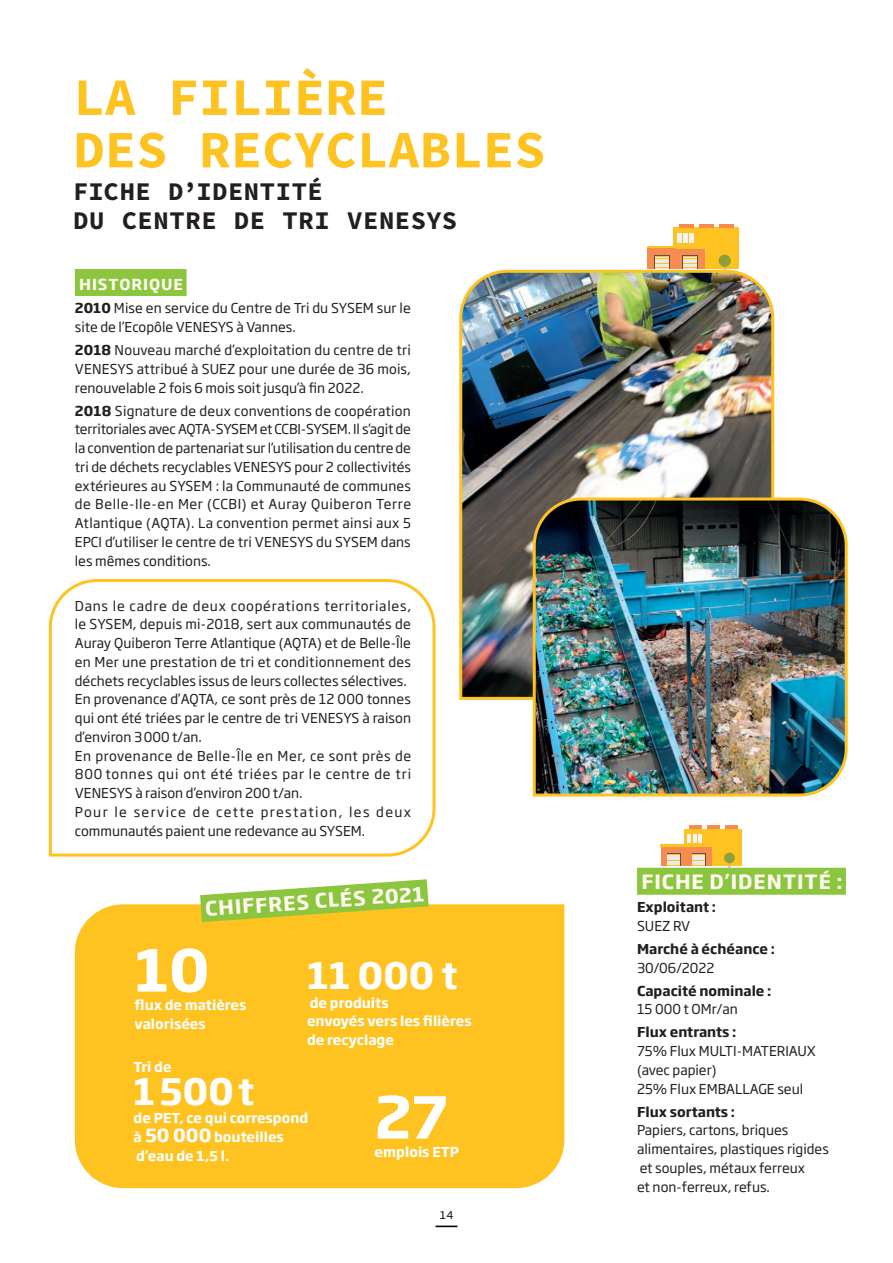
<style>
.page{position:relative;width:893px;height:1263px;background:#fff}
.page>*{position:absolute;margin:0;border:0;box-sizing:border-box;transform-origin:0 0}
.t1{font:700 57px "Soho Gothic Std";color:#fff}
.t2{font:700 52.5px/52.5px "Source Code Pro";color:#fec221}
.t3{font:700 36px "Soho Gothic Std";color:#fff}
.t4{font:700 25.5px/28.5px "Source Code Pro";letter-spacing:.025em;color:#231f20}
.t5{font:700 19.5px "Soho Gothic Std";letter-spacing:.055em;color:#fef9f0}
.t6{font:700 15px "Soho Gothic Std";letter-spacing:.06em;color:#fef9f0}
.t7{font:13.5px/18.8px "Soho Gothic Std";color:#231f20}
.t8{font:700 13.5px/18.8px "Soho Gothic Std";color:#fff}
.t9{font:700 13.5px "Soho Gothic Std";color:#231f20}
.s1{font-weight:700}
.s2{font-size:18px}
</style>
<div class="page">
<hr style="left:435px;top:1225px;width:22px;height:2px;background:#040503">
<div style="left:673px;top:228px;width:66px;height:41px;background:#fec221"></div>
<div style="left:676px;top:248px;width:28px;height:21px;background:#f68c50"></div>
<hr style="left:647px;top:246px;width:59px;height:2px;background:#fec221">
<svg style="left:677px;top:234px;width:16px;height:9px"></svg>
<svg style="left:682px;top:256px;width:16px;height:12px"></svg>
<div style="left:683px;top:257px;width:14px;height:12px;background:#e9eaeb"></div>
<svg style="left:683px;top:258px;width:14px;height:10px"></svg>
<div style="left:648px;top:248px;width:28px;height:21px;background:#f68c50"></div>
<hr style="left:679px;top:224px;width:14px;height:4px;background:#f68c50">
<hr style="left:699px;top:224px;width:15px;height:4px;background:#f68c50">
<hr style="left:720px;top:224px;width:14px;height:4px;background:#f68c50">
<svg style="left:654px;top:256px;width:16px;height:12px"></svg>
<div style="left:655px;top:257px;width:14px;height:12px;background:#e9eaeb"></div>
<svg style="left:655px;top:258px;width:14px;height:10px"></svg>
<div style="left:719px;top:255px;width:12px;height:12px;background:#909f37;border-radius:50%"></div>
<div style="left:684px;top:829px;width:58px;height:36px;background:#fec221"></div>
<div style="left:686px;top:847px;width:25px;height:18px;background:#f68c50"></div>
<hr style="left:661px;top:845px;width:52px;height:2px;background:#fec221">
<svg style="left:687px;top:834px;width:15px;height:8px"></svg>
<svg style="left:692px;top:853px;width:14px;height:12px"></svg>
<div style="left:693px;top:854px;width:12px;height:11px;background:#fec221"></div>
<svg style="left:693px;top:855px;width:12px;height:10px"></svg>
<div style="left:661px;top:847px;width:25px;height:18px;background:#f68c50"></div>
<hr style="left:689px;top:825px;width:13px;height:4px;background:#f68c50">
<hr style="left:707px;top:825px;width:13px;height:4px;background:#f68c50">
<hr style="left:725px;top:825px;width:12px;height:4px;background:#f68c50">
<svg style="left:667px;top:853px;width:14px;height:12px"></svg>
<div style="left:668px;top:854px;width:12px;height:11px;background:#fec221"></div>
<svg style="left:668px;top:855px;width:12px;height:10px"></svg>
<svg style="left:728px;top:863px;width:3px;height:5px"></svg>
<div style="left:724px;top:852px;width:11px;height:11px;background:#909f37;border-radius:50%"></div>
<img style="left:459px;top:268px;width:316px;height:432px">
<img style="left:531px;top:496px;width:317px;height:301px">
<div style="left:74px;top:904px;width:491px;height:285px;background:#fec221"></div>
<svg style="left:48px;top:579px;width:388px;height:278px"></svg>
<div style="left:75px;top:269px;width:112px;height:27px;background:#8bc63e"></div>
<svg style="left:172px;top:879px;width:285px;height:58px"></svg>
<div style="left:637px;top:868px;width:209px;height:27px;background:#8bc63e"></div>
<h2 class="t2" style="left:73px;top:70px;width:474px">LA FILIÈRE<br>DES RECYCLABLES</h2>
<h3 class="t4" style="left:73px;top:177px;width:386px">FICHE D’IDENTITÉ<br>DU CENTRE DE TRI VENESYS</h3>
<p class="t6" style="left:79px;top:278px;width:105px">HISTORIQUE</p>
<p class="t7" style="left:75px;top:301px;width:338px"><span class="s1">2010</span> Mise en service du Centre de Tri du SYSEM sur le site de l’Ecopôle VENESYS à Vannes.</p>
<p class="t7" style="left:75px;top:342px;width:338px;text-align:justify"><span class="s1">2018</span> Nouveau marché d’exploitation du centre de tri VENESYS attribué à SUEZ pour une durée de 36 mois, renouvelable 2 fois 6 mois soit jusqu’à fin 2022.</p>
<p class="t7" style="left:75px;top:403px;width:338px;text-align:justify"><span class="s1">2018</span> Signature de deux conventions de coopération territoriales avec AQTA-SYSEM et CCBI-SYSEM. Il s’agit de la convention de partenariat sur l’utilisation du centre de tri de déchets recyclables VENESYS pour 2 collectivités extérieures au SYSEM : la Communauté de communes de Belle-Ile-en Mer (CCBI) et Auray Quiberon Terre Atlantique (AQTA). La convention permet ainsi aux 5<br>EPCI d’utiliser le centre de tri VENESYS du SYSEM dans les mêmes conditions.</p>
<p class="t7" style="left:75px;top:598px;width:338px">Dans le cadre de deux coopérations territoriales, le SYSEM, depuis mi-2018, sert aux communautés de Auray Quiberon Terre Atlantique (AQTA) et de Belle-Île en Mer une prestation de tri et conditionnement des déchets recyclables issus de leurs collectes sélectives.<br>En provenance d’AQTA, ce sont près de 12 000 tonnes qui ont été triées par le centre de tri VENESYS à raison d’environ 3 000 t/an.<br>En provenance de Belle-Île en Mer, ce sont près de 800 tonnes qui ont été triées par le centre de tri VENESYS à raison d’environ 200 t/an.<br>Pour le service de cette prestation, les deux communautés paient une redevance au SYSEM.</p>
<h3 class="t5" style="left:205px;top:900px;width:221px;rotate:-4deg">CHIFFRES CLÉS 2021</h3>
<h1 class="t1" style="left:135px;top:944px;width:76px">10</h1>
<p class="t8" style="left:135px;top:997px;width:113px">flux de matières valorisées</p>
<h3 class="t3" style="left:307px;top:959px;width:152px">11 000 t</h3>
<p class="t8" style="left:307px;top:994px;width:166px">de produits<br>envoyés vers les filières de recyclage</p>
<p class="t8" style="left:134px;top:1058px;width:40px">Tri de</p>
<h3 class="t3" style="left:134px;top:1074px;width:122px">1500t</h3>
<p class="t8" style="left:134px;top:1110px;width:176px">de PET, ce qui correspond à <span class="s2">50 000</span> bouteilles d’eau de 1,5 l.</p>
<h1 class="t1" style="left:375px;top:1091px;width:75px">27</h1>
<p class="t8" style="left:375px;top:1144px;width:86px">emplois ETP</p>
<h3 class="t5" style="left:641px;top:873px;width:203px">FICHE D’IDENTITÉ :</h3>
<p class="t9" style="left:637px;top:901px;width:81px">Exploitant :</p>
<p class="t7" style="left:637px;top:918px;width:55px">SUEZ RV</p>
<p class="t9" style="left:637px;top:942px;width:139px">Marché à échéance :</p>
<p class="t7" style="left:637px;top:960px;width:79px">30/06/2022</p>
<p class="t9" style="left:637px;top:984px;width:136px">Capacité nominale :</p>
<p class="t7" style="left:637px;top:1002px;width:102px">15 000 t OMr/an</p>
<p class="t9" style="left:637px;top:1026px;width:101px">Flux entrants :</p>
<p class="t7" style="left:637px;top:1043px;width:180px">75% Flux MULTI-MATERIAUX (avec papier)<br>25% Flux EMBALLAGE seul</p>
<p class="t9" style="left:637px;top:1105px;width:100px">Flux sortants :</p>
<p class="t7" style="left:637px;top:1123px;width:193px">Papiers, cartons, briques alimentaires, plastiques rigides et souples, métaux ferreux<br>et non-ferreux, refus.</p>
</div>
